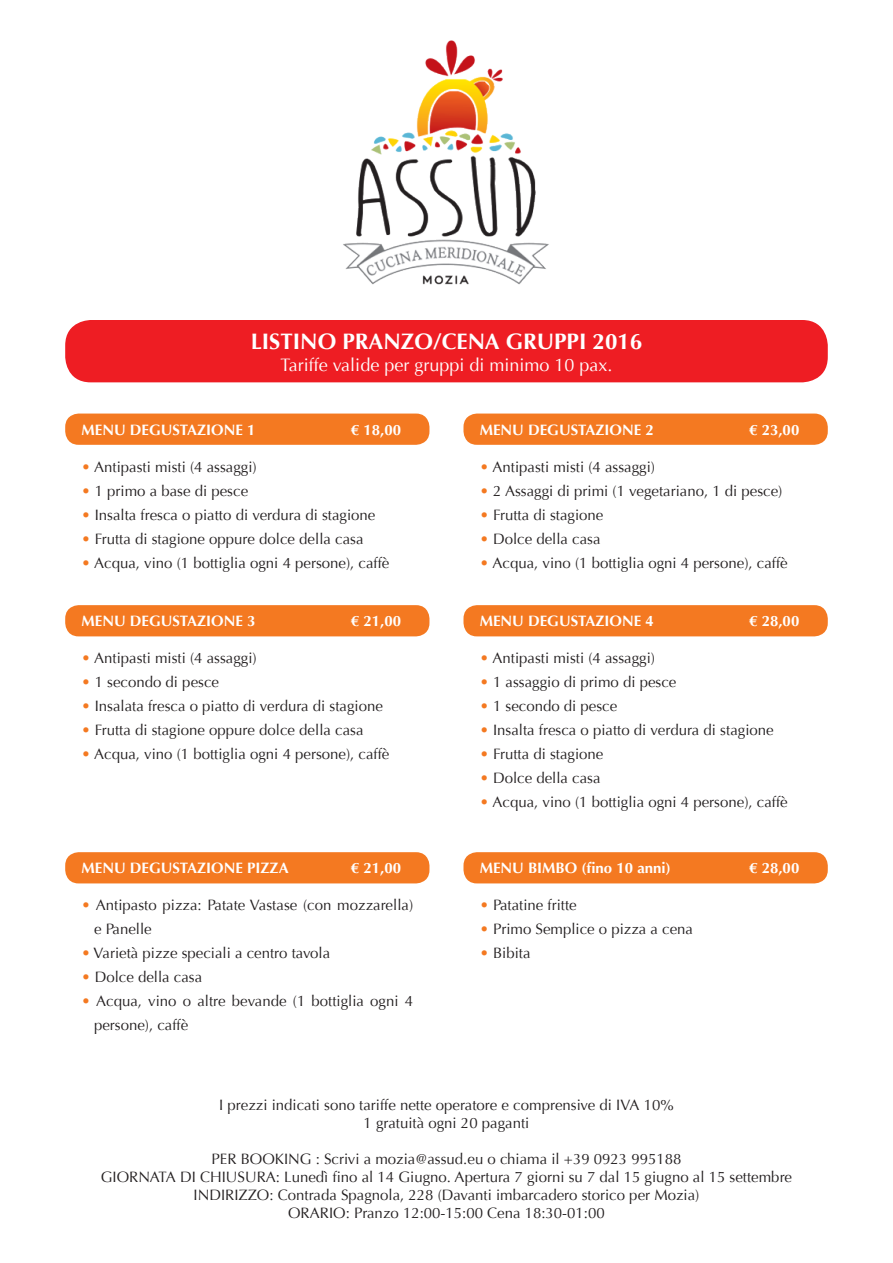
<style>
.page{position:relative;width:893px;height:1263px;background:#fff}
.page>*{position:absolute;margin:0;border:0;box-sizing:border-box;transform-origin:0 0}
.t1{font:700 22.35px "Optima";color:#fff}
.t2{font:18px "Optima";color:#fff}
.t3{font:15px/24px "Optima";color:#231f20}
.t4{font:700 15px "Optima";color:#fff}
.s1{color:#f47921}
</style>
<div class="page">
<div style="left:65px;top:414px;width:364px;height:31px;background:#f47921;border-radius:13px"></div>
<div style="left:65px;top:605px;width:364px;height:31px;background:#f47921;border-radius:13px"></div>
<div style="left:65px;top:852px;width:364px;height:31px;background:#f47921;border-radius:13px"></div>
<div style="left:463px;top:414px;width:365px;height:31px;background:#f47921;border-radius:13px"></div>
<div style="left:463px;top:605px;width:365px;height:31px;background:#f47921;border-radius:13px"></div>
<div style="left:463px;top:852px;width:365px;height:31px;background:#f47921;border-radius:13px"></div>
<img style="left:343px;top:40px;width:206px;height:245px">
<div style="left:65px;top:320px;width:763px;height:62px;background:#ee1d23;border-radius:26px"></div>
<p class="t1" style="left:251px;top:328px;width:393px">LISTINO PRANZO/CENA GRUPPI 2016</p>
<p class="t2" style="left:281px;top:354px;width:333px">Tariffe valide per gruppi di minimo 10 pax.</p>
<p class="t4" style="left:81px;top:421px;width:175px">MENU DEGUSTAZIONE 1</p>
<p class="t4" style="left:351px;top:421px;width:52px">€ 18,00</p>
<p class="t3" style="left:81px;top:455px;width:177px"><span class="s1">•</span> Antipasti misti (4 assaggi)</p>
<p class="t3" style="left:81px;top:479px;width:168px"><span class="s1">•</span> 1 primo a base di pesce</p>
<p class="t3" style="left:81px;top:503px;width:295px"><span class="s1">•</span> Insalta fresca o piatto di verdura di stagione</p>
<p class="t3" style="left:81px;top:527px;width:283px"><span class="s1">•</span> Frutta di stagione oppure dolce della casa</p>
<p class="t3" style="left:81px;top:551px;width:309px"><span class="s1">•</span> Acqua, vino (1 bottiglia ogni 4 persone), caffè</p>
<p class="t4" style="left:81px;top:613px;width:175px">MENU DEGUSTAZIONE 3</p>
<p class="t4" style="left:351px;top:613px;width:52px">€ 21,00</p>
<p class="t3" style="left:81px;top:646px;width:177px"><span class="s1">•</span> Antipasti misti (4 assaggi)</p>
<p class="t3" style="left:81px;top:670px;width:139px"><span class="s1">•</span> 1 secondo di pesce</p>
<p class="t3" style="left:81px;top:694px;width:303px"><span class="s1">•</span> Insalata fresca o piatto di verdura di stagione</p>
<p class="t3" style="left:81px;top:718px;width:283px"><span class="s1">•</span> Frutta di stagione oppure dolce della casa</p>
<p class="t3" style="left:81px;top:742px;width:309px"><span class="s1">•</span> Acqua, vino (1 bottiglia ogni 4 persone), caffè</p>
<p class="t4" style="left:81px;top:860px;width:209px">MENU DEGUSTAZIONE PIZZA</p>
<p class="t4" style="left:351px;top:860px;width:52px">€ 21,00</p>
<p class="t3" style="left:94px;top:893px;width:321px;text-indent:-13px"><span class="s1">•</span> Antipasto pizza: Patate Vastase (con mozzarella) e Panelle</p>
<p class="t3" style="left:81px;top:941px;width:250px"><span class="s1">•</span> Varietà pizze speciali a centro tavola</p>
<p class="t3" style="left:81px;top:965px;width:122px"><span class="s1">•</span> Dolce della casa</p>
<p class="t3" style="left:94px;top:989px;width:321px;text-indent:-13px"><span class="s1">•</span> Acqua, vino o altre bevande (1 bottiglia ogni 4 persone), caffè</p>
<p class="t4" style="left:480px;top:421px;width:175px">MENU DEGUSTAZIONE 2</p>
<p class="t4" style="left:749px;top:421px;width:52px">€ 23,00</p>
<p class="t3" style="left:480px;top:455px;width:177px"><span class="s1">•</span> Antipasti misti (4 assaggi)</p>
<p class="t3" style="left:480px;top:479px;width:304px"><span class="s1">•</span> 2 Assaggi di primi (1 vegetariano, 1 di pesce)</p>
<p class="t3" style="left:480px;top:503px;width:125px"><span class="s1">•</span> Frutta di stagione</p>
<p class="t3" style="left:480px;top:527px;width:122px"><span class="s1">•</span> Dolce della casa</p>
<p class="t3" style="left:480px;top:551px;width:309px"><span class="s1">•</span> Acqua, vino (1 bottiglia ogni 4 persone), caffè</p>
<p class="t4" style="left:480px;top:613px;width:175px">MENU DEGUSTAZIONE 4</p>
<p class="t4" style="left:749px;top:613px;width:52px">€ 28,00</p>
<p class="t3" style="left:480px;top:646px;width:177px"><span class="s1">•</span> Antipasti misti (4 assaggi)</p>
<p class="t3" style="left:480px;top:670px;width:198px"><span class="s1">•</span> 1 assaggio di primo di pesce</p>
<p class="t3" style="left:480px;top:694px;width:139px"><span class="s1">•</span> 1 secondo di pesce</p>
<p class="t3" style="left:480px;top:718px;width:295px"><span class="s1">•</span> Insalta fresca o piatto di verdura di stagione</p>
<p class="t3" style="left:480px;top:742px;width:125px"><span class="s1">•</span> Frutta di stagione</p>
<p class="t3" style="left:480px;top:766px;width:122px"><span class="s1">•</span> Dolce della casa</p>
<p class="t3" style="left:480px;top:790px;width:309px"><span class="s1">•</span> Acqua, vino (1 bottiglia ogni 4 persone), caffè</p>
<p class="t4" style="left:480px;top:860px;width:192px">MENU BIMBO (fino 10 anni)</p>
<p class="t4" style="left:749px;top:860px;width:52px">€ 28,00</p>
<p class="t3" style="left:480px;top:893px;width:98px"><span class="s1">•</span> Patatine fritte</p>
<p class="t3" style="left:480px;top:917px;width:215px"><span class="s1">•</span> Primo Semplice o pizza a cena</p>
<p class="t3" style="left:480px;top:941px;width:52px"><span class="s1">•</span> Bibita</p>
<p class="t3" style="left:219px;top:1093px;width:456px">I prezzi indicati sono tariffe nette operatore e comprensive di IVA 10%</p>
<p class="t3" style="left:364px;top:1111px;width:167px">1 gratuità ogni 20 paganti</p>
<p class="t3" style="left:212px;top:1147px;width:471px">PER BOOKING : Scrivi a mozia@assud.eu o chiama il +39 0923 995188</p>
<p class="t3" style="left:101px;top:1165px;width:693px">GIORNATA DI CHIUSURA: Lunedì fino al 14 Giugno. Apertura 7 giorni su 7 dal 15 giugno al 15 settembre</p>
<p class="t3" style="left:194px;top:1183px;width:507px">INDIRIZZO: Contrada Spagnola, 228 (Davanti imbarcadero storico per Mozia)</p>
<p class="t3" style="left:288px;top:1201px;width:318px">ORARIO: Pranzo 12:00-15:00 Cena 18:30-01:00</p>
</div>
